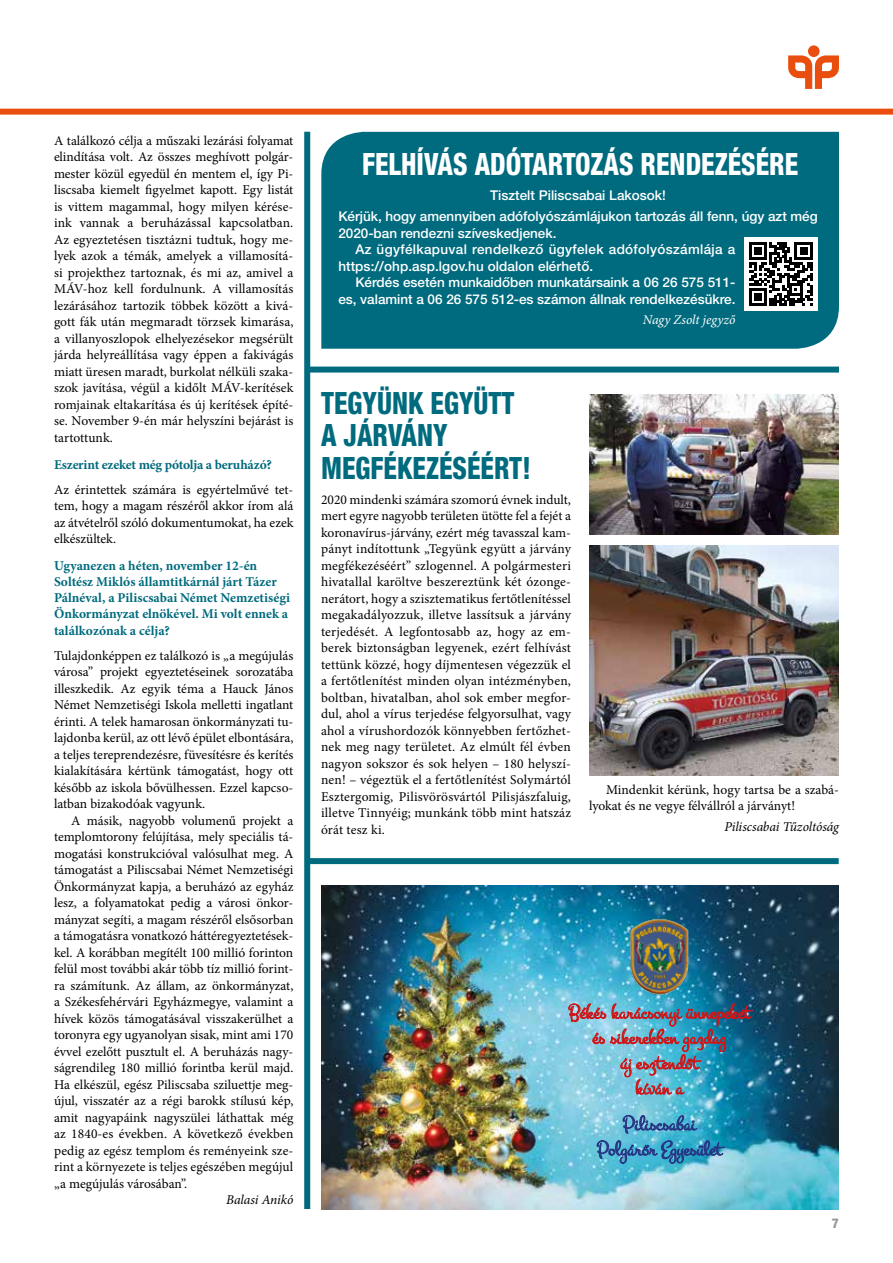
<style>
.page{position:relative;width:893px;height:1263px;background:#fff}
.page>*{position:absolute;margin:0;border:0;box-sizing:border-box;transform-origin:0 0}
.t1{font:800 condensed 30.75px/32.4px "Helvetica Neue LT Pro";color:#006b7e;scale:.88 1}
.t2{font:800 condensed 30.75px "Helvetica Neue LT Pro";color:#fff;scale:.88 1}
.t3{font:21px/25.2px "Montez";color:#cd171a;text-align:center}
.t4{font:21px/25.2px "Montez";color:#283583;text-align:center}
.t5{font:13.5px/16.5px "Minion Pro";color:#000;text-align:justify}
.t6{font:500 13.5px/20.7px "Helvetica Neue LT Pro";color:#fff;text-align:center}
.t7{font:700 13.5px/16.2px "Minion Pro";color:#006b7e}
.t8{font:500 13.5px "Helvetica Neue LT Pro";letter-spacing:.025em;color:#fff}
.t9{font:italic 13.5px "Minion Pro";letter-spacing:-.005em;color:#000}
.t10{font:italic 13.5px "Minion Pro";color:#fff}
.t11{font:800 condensed 13.5px "Helvetica Neue LT Pro";color:#98989b}
</style>
<div class="page">
<div style="left:321px;top:132px;width:518px;height:217px;background:#006b7e"></div>
<div style="left:808px;top:45px;width:12px;height:12px;background:#e94e0f;border-radius:50%"></div>
<svg style="left:788px;top:55px;width:51px;height:34px"></svg>
<div style="left:304px;top:132px;width:6px;height:1077px;background:#006b7e"></div>
<div style="left:0;top:109px;width:893px;height:6px;background:#e94e0f"></div>
<div style="left:307px;top:367px;width:532px;height:6px;background:#006b7e"></div>
<div style="left:307px;top:858px;width:532px;height:6px;background:#006b7e"></div>
<img style="left:321px;top:885px;width:518px;height:324px">
<img style="left:568px;top:1003px;width:186px;height:105px">
<svg style="left:622px;top:1114px;width:76px;height:20px;background:#5199c0"></svg>
<svg style="left:596px;top:1140px;width:129px;height:24px;background:#4295bd"></svg>
<img style="left:615px;top:912px;width:89px;height:90px">
<div style="left:744px;top:237px;width:73px;height:74px;background:#fff"></div>
<svg style="left:749px;top:242px;width:63px;height:64px"></svg>
<img style="left:589px;top:395px;width:250px;height:140px">
<img style="left:589px;top:545px;width:250px;height:231px">
<p class="t5" style="left:54px;top:132px;width:241px">A találkozó célja a műszaki lezárási folyamat elindítása volt. Az összes meghívott polgár&shy;mester közül egyedül én mentem el, így Pi&shy;liscsaba kiemelt figyelmet kapott. Egy listát is vittem magammal, hogy milyen kérése&shy;ink vannak a beruházással kapcsolatban.<br>Az egyeztetésen tisztázni tudtuk, hogy me&shy;lyek azok a témák, amelyek a villamosítá&shy;si projekthez tartoznak, és mi az, amivel a MÁV-hoz kell fordulnunk. A villamosítás lezárásához tartozik többek között a kivá&shy;gott fák után megmaradt törzsek kimarása, a villanyoszlopok elhelyezésekor megsérült járda helyreállítása vagy éppen a fakivágás miatt üresen maradt, burkolat nélküli szaka&shy;szok javítása, végül a kidőlt MÁV-kerítések romjainak eltakarítása és új kerítések építé&shy;se. November 9-én már helyszíni bejárást is tartottunk.</p>
<p class="t7" style="left:54px;top:456px;width:219px">Eszerint ezeket még pótolja a beruházó?</p>
<p class="t5" style="left:54px;top:481px;width:241px">Az érintettek számára is egyértelművé tet&shy;tem, hogy a magam részéről akkor írom alá az átvételről szóló dokumentumokat, ha ezek elkészültek.</p>
<p class="t7" style="left:54px;top:557px;width:238px">Ugyanezen a héten, november 12-én Soltész Miklós államtitkárnál járt Tázer Pálnéval, a Piliscsabai Német Nemzetiségi Önkormányzat elnökével. Mi volt ennek a találkozónak a célja?</p>
<p class="t5" style="left:54px;top:647px;width:241px">Tulajdonképpen ez találkozó is „a megújulás városa” projekt egyeztetéseinek sorozatába illeszkedik. Az egyik téma a Hauck János Német Nemzetiségi Iskola melletti ingatlant érinti. A telek hamarosan önkormányzati tu&shy;lajdonba kerül, az ott lévő épület elbontására, a teljes tereprendezésre, füvesítésre és kerítés kialakítására kértünk támogatást, hogy ott később az iskola bővülhessen. Ezzel kapcso&shy;latban bizakodóak vagyunk.</p>
<p class="t5" style="left:54px;top:812px;width:241px;text-indent:17px">A másik, nagyobb volumenű projekt a templomtorony felújítása, mely speciális tá&shy;mogatási konstrukcióval valósulhat meg. A támogatást a Piliscsabai Német Nemzetiségi Önkormányzat kapja, a beruházó az egyház lesz, a folyamatokat pedig a városi önkor&shy;mányzat segíti, a magam részéről elsősorban a támogatásra vonatkozó háttéregyeztetések&shy;kel. A korábban megítélt 100 millió forinton felül most további akár több tíz millió forint&shy;ra számítunk. Az állam, az önkormányzat, a Székesfehérvári Egyházmegye, valamint a hívek közös támogatásával visszakerülhet a toronyra egy ugyanolyan sisak, mint ami 170 évvel ezelőtt pusztult el. A beruházás nagy&shy;ságrendileg 180 millió forintba kerül majd.<br>Ha elkészül, egész Piliscsaba sziluettje meg&shy;újul, visszatér az a régi barokk stílusú kép, amit nagyapáink nagyszülei láthattak még az 1840-es években. A következő években pedig az egész templom és reményeink sze&shy;rint a környezete is teljes egészében megújul „a megújulás városában”.</p>
<p class="t9" style="left:226px;top:1190px;width:69px">Balasi Anikó</p>
<h1 class="t2" style="left:362px;top:145px;width:497px">FELHÍVÁS ADÓTARTOZÁS RENDEZÉSÉRE</h1>
<p class="t6" style="left:338px;top:185px;width:481px">Tisztelt Piliscsabai Lakosok!<br>Kérjük, hogy amennyiben adófolyószámlájukon tartozás áll fenn, úgy azt még</p>
<p class="t6" style="left:338px;top:222px;width:220px">2020-ban rendezni szíveskedjenek.</p>
<p class="t8" style="left:355px;top:241px;width:382px">Az ügyfélkapuval rendelkező ügyfelek adófolyószámlája a</p>
<p class="t6" style="left:338px;top:255px;width:256px">https://ohp.asp.lgov.hu oldalon elérhető.</p>
<p class="t6" style="left:355px;top:272px;width:382px">Kérdés esetén munkaidőben munkatársaink a 06 26 575 511-</p>
<p class="t6" style="left:338px;top:288px;width:399px">es, valamint a 06 26 575 512-es számon állnak rendelkezésükre.</p>
<p class="t10" style="left:643px;top:311px;width:94px">Nagy Zsolt jegyző</p>
<h1 class="t1" style="left:321px;top:386px;width:240px">TEGYÜNK EGYÜTT<br>A JÁRVÁNY<br>MEGFÉKEZÉSÉÉRT!</h1>
<p class="t5" style="left:321px;top:491px;width:251px">2020 mindenki számára szomorú évnek indult, mert egyre nagyobb területen ütötte fel a fejét a koronavírus-járvány, ezért még tavasszal kam&shy;pányt indítottunk „Tegyünk együtt a járvány megfékezéséért” szlogennel. A polgármesteri hivatallal karöltve beszereztünk két ózonge&shy;nerátort, hogy a szisztematikus fertőtlenítéssel megakadályozzuk, illetve lassítsuk a járvány terjedését. A legfontosabb az, hogy az em&shy;berek biztonságban legyenek, ezért felhívást tettünk közzé, hogy díjmentesen végezzük el a fertőtlenítést minden olyan intézményben, boltban, hivatalban, ahol sok ember megfor&shy;dul, ahol a vírus terjedése felgyorsulhat, vagy ahol a vírushordozók könnyebben fertőzhet&shy;nek meg nagy területet. Az elmúlt fél évben nagyon sokszor és sok helyen – 180 helyszí&shy;nen! – végeztük el a fertőtlenítést Solymártól Esztergomig, Pilisvörösvártól Pilisjászfaluig, illetve Tinnyéig; munkánk több mint hatszáz órát tesz ki.</p>
<p class="t5" style="left:589px;top:781px;width:251px;text-indent:17px">Mindenkit kérünk, hogy tartsa be a szabá&shy;lyokat és ne vegye félvállról a járványt!</p>
<p class="t9" style="left:724px;top:818px;width:116px">Piliscsabai Tűzoltóság</p>
<h2 class="t3" style="left:568px;top:1000px;width:183px">Békés karácsonyi ünnepeket és sikerekben gazdag<br>új esztendőt<br>kíván a</h2>
<h2 class="t4" style="left:597px;top:1112px;width:126px">Piliscsabai<br>Polgárőr Egyesület</h2>
<p class="t11" style="left:832px;top:1214px;width:9px">7</p>
</div>
